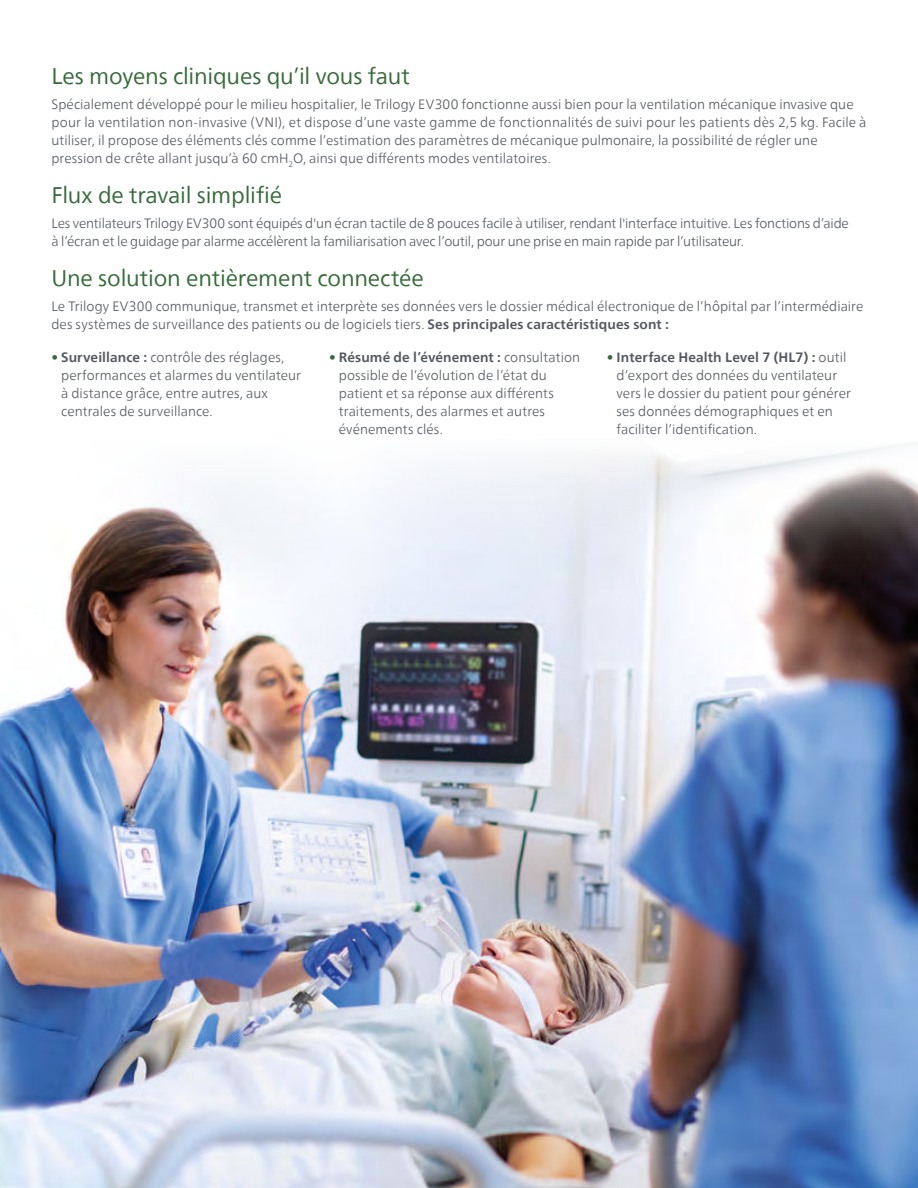
<style>
.page{position:relative;width:918px;height:1188px;background:#fff}
.page>*{position:absolute;margin:0;border:0;box-sizing:border-box;transform-origin:0 0}
.t1{font:22.5px "Neue Frutiger World";letter-spacing:-.01em;color:#366b3b}
.t2{font:300 13.5px/18px "Neue Frutiger World";letter-spacing:.005em;color:#545860}
.t3{font:300 13.5px/18px "Neue Frutiger World";letter-spacing:-.015em;color:#545860}
.s1{font-weight:700}
.s2{font-weight:700;color:#366b3b}
</style>
<div class="page">
<img style="left:0;top:447px;width:918px;height:741px">
<h1 class="t1" style="left:51px;top:67px;width:360px">Les moyens cliniques qu’il vous faut</h1>
<p class="t2" style="left:51px;top:95px;width:817px">Spécialement développé pour le milieu hospitalier, le Trilogy EV300 fonctionne aussi bien pour la ventilation mécanique invasive que pour la ventilation non-invasive (VNI), et dispose d’une vaste gamme de fonctionnalités de suivi pour les patients dès 2,5 kg. Facile à utiliser, il propose des éléments clés comme l’estimation des paramètres de mécanique pulmonaire, la possibilité de régler une pression de crête allant jusqu’à 60 cmH<sub>2</sub>O, ainsi que différents modes ventilatoires.</p>
<h1 class="t1" style="left:51px;top:178px;width:232px">Flux de travail simplifié</h1>
<p class="t3" style="left:51px;top:214px;width:799px">Les ventilateurs Trilogy EV300 sont équipés d'un écran tactile de 8 pouces facile à utiliser, rendant l'interface intuitive. Les fonctions d’aide à l’écran et le guidage par alarme accélèrent la familiarisation avec l’outil, pour une prise en main rapide par l’utilisateur.</p>
<h1 class="t1" style="left:51px;top:261px;width:374px">Une solution entièrement connectée</h1>
<p class="t2" style="left:51px;top:298px;width:813px">Le Trilogy EV300 communique, transmet et interprète ses données vers le dossier médical électronique de l’hôpital par l’intermédiaire des systèmes de surveillance des patients ou de logiciels tiers. <span class="s1">Ses principales caractéristiques sont :</span></p>
<p class="t2" style="left:61px;top:349px;width:241px;text-indent:-10px"><span class="s2">•</span> <span class="s1">Surveillance :</span> contrôle des réglages, performances et alarmes du ventilateur à distance grâce, entre autres, aux centrales de surveillance.</p>
<p class="t2" style="left:339px;top:350px;width:243px;text-indent:-10px"><span class="s2">•</span> <span class="s1">Résumé de l’événement :</span> consultation possible de l’évolution de l’état du patient et sa réponse aux différents traitements, des alarmes et autres événements clés.</p>
<p class="t2" style="left:617px;top:350px;width:236px;text-indent:-10px"><span class="s2">•</span> <span class="s1">Interface Health Level 7 (HL7) :</span> outil d’export des données du ventilateur vers le dossier du patient pour générer ses données démographiques et en faciliter l’identification.</p>
</div>
